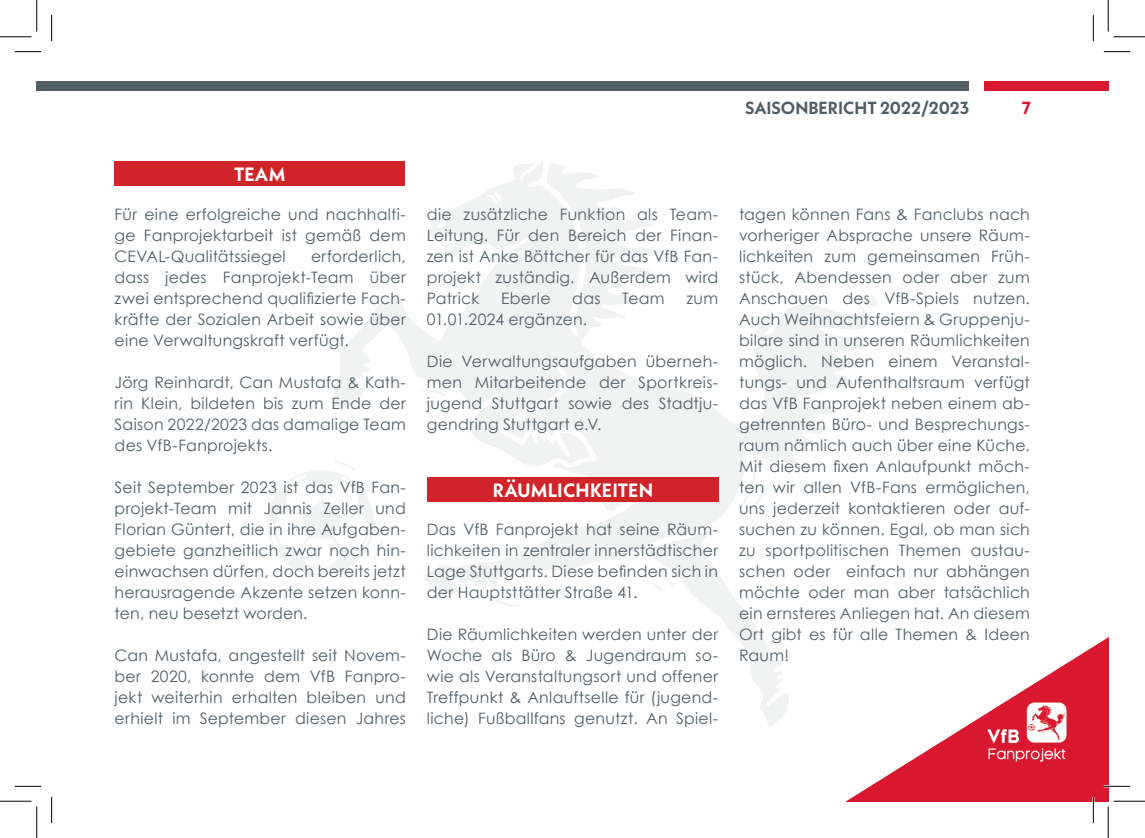
<style>
.page{position:relative;width:1145px;height:838px;background:#fff}
.page>*{position:absolute;margin:0;border:0;box-sizing:border-box;transform-origin:0 0}
.Unterüberschriften{font:700 19.25px "Neue Kabel";letter-spacing:.01em;color:#fff}
.t1{font:700 17.5px "Neue Kabel";color:#525e65}
.t2{font:700 17.5px "Neue Kabel";color:#d9172f}
.Text{font:15.75px/21px "Century Gothic";letter-spacing:.015em;color:#525e65;text-align:justify}
</style>
<div class="page">
<div style="left:984px;top:81px;width:124px;height:10px;background:#d9172f"></div>
<div style="left:37px;top:81px;width:15px;height:10px;background:#525e65"></div>
<div style="left:52px;top:81px;width:917px;height:10px;background:#525e65"></div>
<svg style="left:334px;top:162px;width:543px;height:432px"></svg>
<svg style="left:739px;top:470px;width:26px;height:38px"></svg>
<svg style="left:648px;top:529px;width:143px;height:197px"></svg>
<svg style="left:546px;top:163px;width:113px;height:177px"></svg>
<svg style="left:594px;top:502px;width:39px;height:9px"></svg>
<svg style="left:495px;top:589px;width:76px;height:17px"></svg>
<svg style="left:420px;top:389px;width:26px;height:6px"></svg>
<svg style="left:425px;top:401px;width:13px;height:4px"></svg>
<svg style="left:268px;top:460px;width:115px;height:115px"></svg>
<div style="left:115px;top:161px;width:290px;height:25px;background:#d1232a"></div>
<svg style="left:846px;top:637px;width:262px;height:164px"></svg>
<div style="left:427px;top:477px;width:292px;height:25px;background:#d1232a"></div>
<hr style="left:1104px;top:785px;width:26px;height:2px;background:#fff">
<hr style="left:1092px;top:796px;width:2px;height:27px;background:#fff">
<svg style="left:15px;top:51px;width:26px;height:1px"></svg>
<svg style="left:1104px;top:51px;width:26px;height:1px"></svg>
<svg style="left:15px;top:786px;width:26px;height:1px"></svg>
<svg style="left:1104px;top:786px;width:26px;height:1px"></svg>
<svg style="left:51px;top:15px;width:1px;height:26px"></svg>
<svg style="left:51px;top:796px;width:1px;height:27px"></svg>
<svg style="left:1093px;top:15px;width:1px;height:26px"></svg>
<svg style="left:1093px;top:796px;width:1px;height:27px"></svg>
<hr style="left:0;top:36px;width:32px;height:1px;background:#000">
<hr style="left:1113px;top:36px;width:32px;height:1px;background:#000">
<hr style="left:0;top:800px;width:32px;height:1px;background:#000">
<hr style="left:1113px;top:800px;width:32px;height:1px;background:#000">
<hr style="left:36px;top:0;width:1px;height:31px;background:#000">
<hr style="left:36px;top:806px;width:1px;height:31px;background:#000">
<hr style="left:1108px;top:0;width:1px;height:31px;background:#000">
<hr style="left:1108px;top:806px;width:1px;height:31px;background:#000">
<p class="Unterüberschriften" style="left:234px;top:161px;width:53px">TEAM</p>
<p class="Text" style="left:115px;top:203px;width:293px">Für eine erfolgreiche und nachhalti&shy;ge Fanprojektarbeit ist gemäß dem CEVAL-Qualitätssiegel</p>
<p class="Text" style="left:115px;top:245px;width:293px;text-indent:196px">erforderlich, dass jedes Fanprojekt-Team über zwei entsprechend qualifizierte Fach&shy;kräfte der Sozialen Arbeit sowie über eine Verwaltungskraft verfügt.</p>
<p class="Text" style="left:115px;top:371px;width:293px">Jörg Reinhardt, Can Mustafa &amp; Kath&shy;rin Klein, bildeten bis zum Ende der Saison 2022/2023 das damalige Team des VfB-Fanprojekts.</p>
<p class="Text" style="left:115px;top:476px;width:293px">Seit September 2023 ist das VfB Fan&shy;projekt-Team mit Jannis Zeller und Florian Güntert, die in ihre Aufgaben&shy;gebiete ganzheitlich zwar noch hin&shy;einwachsen dürfen, doch bereits jetzt herausragende Akzente setzen konn&shy;ten, neu besetzt worden.</p>
<p class="Text" style="left:115px;top:644px;width:293px">Can Mustafa, angestellt seit Novem&shy;ber 2020, konnte dem VfB Fanpro&shy;jekt weiterhin erhalten bleiben und erhielt im September diesen Jahres</p>
<p class="Text" style="left:427px;top:203px;width:293px">die zusätzliche Funktion als Team-Leitung. Für den Bereich der Finan&shy;zen ist Anke Böttcher für das VfB Fan&shy;projekt zuständig. Außerdem wird Patrick</p>
<p class="Text" style="left:501px;top:287px;width:51px">Eberle</p>
<p class="Text" style="left:572px;top:287px;width:30px">das</p>
<p class="Text" style="left:622px;top:287px;width:44px">Team</p>
<p class="Text" style="left:686px;top:287px;width:33px">zum</p>
<p class="Text" style="left:427px;top:308px;width:162px">01.01.2024 ergänzen.</p>
<p class="Text" style="left:427px;top:350px;width:293px">Die Verwaltungsaufgaben überneh&shy;men Mitarbeitende der Sportkreis&shy;jugend Stuttgart sowie des Stadtju&shy;gendring Stuttgart e.V.</p>
<p class="Unterüberschriften" style="left:493px;top:478px;width:162px">RÄUMLICHKEITEN</p>
<p class="Text" style="left:427px;top:518px;width:293px">Das VfB Fanprojekt hat seine Räum&shy;lichkeiten in zentraler innerstädtischer Lage Stuttgarts. Diese befinden sich in der Hauptsttätter Straße 41.</p>
<p class="Text" style="left:427px;top:623px;width:293px">Die Räumlichkeiten werden unter der Woche als Büro &amp; Jugendraum so&shy;wie als Veranstaltungsort und offener Treffpunkt &amp; Anlauftselle für (jugend&shy;liche) Fußballfans genutzt. An Spiel-</p>
<p class="t1" style="left:745px;top:97px;width:226px">SAISONBERICHT 2022/2023</p>
<p class="t2" style="left:1022px;top:97px;width:11px">7</p>
<p class="Text" style="left:739px;top:203px;width:292px">tagen können Fans &amp; Fanclubs nach vorheriger Absprache unsere Räum&shy;lichkeiten zum gemeinsamen Früh&shy;stück, Abendessen oder aber zum Anschauen des VfB-Spiels nutzen.<br>Auch Weihnachtsfeiern &amp; Gruppenju&shy;bilare sind in unseren Räumlichkeiten möglich. Neben einem Veranstal&shy;tungs- und Aufenthaltsraum verfügt das VfB Fanprojekt neben einem ab&shy;getrennten Büro- und Besprechungs&shy;raum nämlich auch über eine Küche.<br>Mit diesem fixen Anlaufpunkt möch&shy;ten wir allen VfB-Fans ermöglichen, uns jederzeit kontaktieren oder auf&shy;suchen zu können. Egal, ob man sich zu sportpolitischen Themen austau&shy;schen oder einfach nur abhängen möchte oder man aber tatsächlich ein ernsteres Anliegen hat. An diesem Ort gibt es für alle Themen &amp; Ideen Raum!</p>
</div>
